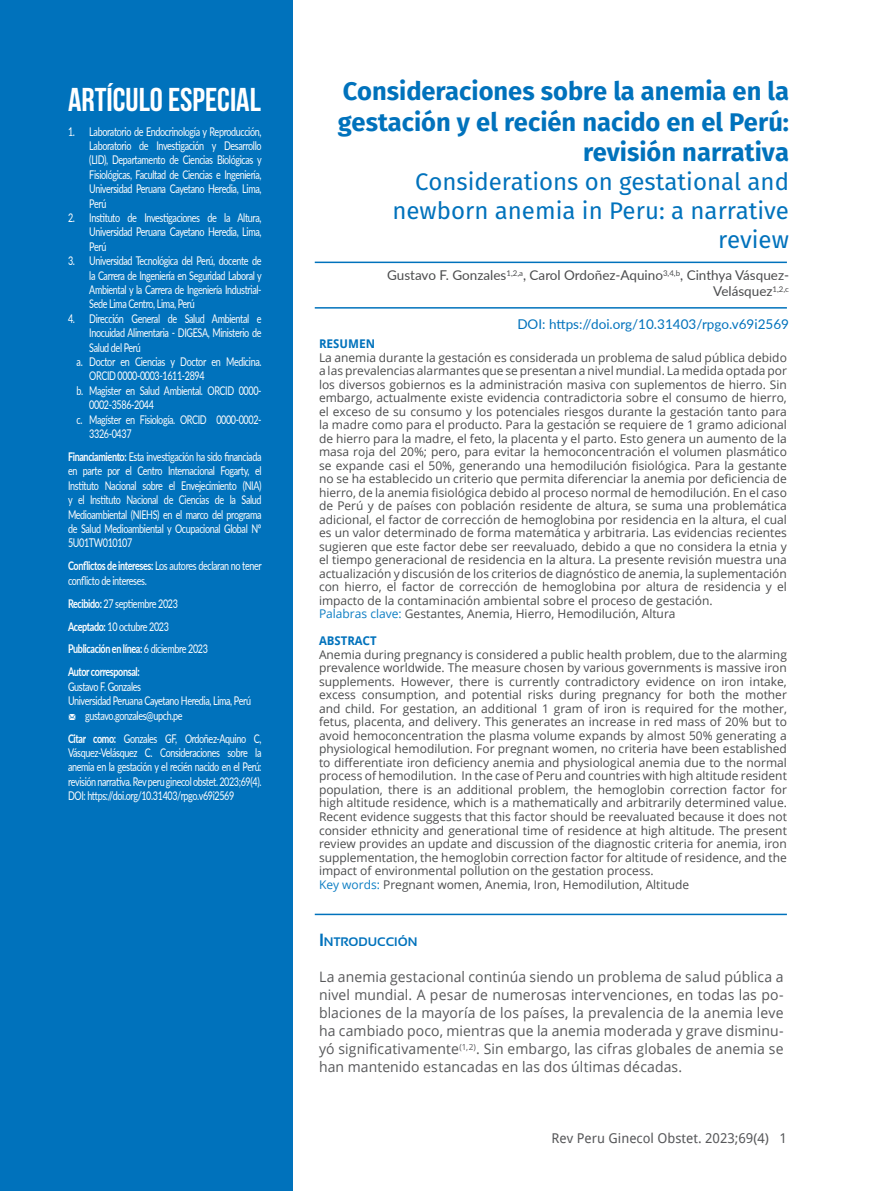
<style>
.page{position:relative;width:872px;height:1191px;background:#fff}
.page>*{position:absolute;margin:0;border:0;box-sizing:border-box;transform-origin:0 0}
.t1{font:700 33px "Bebas Neue";color:#fff}
.t2{font:700 25.5px/30.6px "Fira Sans";color:#0072bc;text-align:right}
.t3{font:24px/28.8px "Fira Sans";color:#0072bc;text-align:right}
.t4{font:14.4px/18px "Open Sans";letter-spacing:.005em;color:#57585a;text-align:justify}
.t5{font:13.5px/16.2px "Lato";color:#4b4c4d;text-align:right}
.t6{font:13.5px "Lato";color:#0072bc}
.t7{font:13.5px "Droid Sans";color:#57585a}
.t8{font:700 12.3px "Sansation";color:#0072bc}
.t9{font:12px/13.5px "Open Sans";color:#4b4c4d;text-align:justify}
.t10{font:12px/14.4px "Lato";letter-spacing:-.04em;color:#fff;text-align:justify;scale:.75 1}
.t11{font:700 12px "Lato";letter-spacing:-.04em;color:#fff;scale:.75 1}
.t12{font:700 12px "Droid Sans";color:#0072bc}
.s1{font-weight:700}
.s2{font-weight:400}
.s3{font-family:"Modern Pictograms"}
.s4{color:#0d7ec3}
.s5{font-size:17.7px}
</style>
<div class="page">
<div style="left:0;top:0;width:293px;height:1191px;background:#0072bc"></div>
<hr style="left:315px;top:261px;width:472px;height:2px;background:#0072bc">
<hr style="left:315px;top:307px;width:472px;height:1px;background:#0072bc">
<hr style="left:315px;top:913px;width:472px;height:2px;background:#0072bc">
<p class="t1" style="left:68px;top:82px;width:194px">ARTÍCULO ESPECIAL</p>
<p class="t10" style="left:89px;top:123px;width:231px;text-indent:-21px">1. Laboratorio de Endocrinología y Reproducción, Laboratorio de Investigación y Desarrollo (LID), Departamento de Ciencias Biológicas y Fisiológicas, Facultad de Ciencias e Ingeniería, Universidad Peruana Cayetano Heredia, Lima, Perú</p>
<p class="t10" style="left:89px;top:210px;width:231px;text-indent:-21px">2. Instituto de Investigaciones de la Altura, Universidad Peruana Cayetano Heredia, Lima, Perú</p>
<p class="t10" style="left:89px;top:253px;width:231px;text-indent:-21px">3. Universidad Tecnológica del Perú, docente de la Carrera de Ingeniería en Seguridad Laboral y Ambiental y la Carrera de Ingeniería Industrial-Sede Lima Centro, Lima, Perú</p>
<p class="t10" style="left:89px;top:311px;width:231px;text-indent:-21px">4. Dirección General de Salud Ambiental e Inocuidad Alimentaria - DIGESA, Ministerio de Salud del Perú</p>
<p class="t10" style="left:89px;top:354px;width:231px;text-indent:-13px">a. Doctor en Ciencias y Doctor en Medicina.<br>ORCID 0000-0003-1611-2894</p>
<p class="t10" style="left:89px;top:383px;width:231px;text-indent:-13px">b. Magister en Salud Ambiental. ORCID 0000-<br>0002-3586-2044</p>
<p class="t10" style="left:89px;top:411px;width:231px;text-indent:-13px">c. Magíster en Fisiología. ORCID 0000-0002-<br>3326-0437</p>
<p class="t10" style="left:68px;top:449px;width:259px"><span class="s1">Financiamiento:</span> Esta investigación ha sido financiada en parte por el Centro Internacional Fogarty, el Instituto Nacional sobre el Envejecimiento (NIA) y el Instituto Nacional de Ciencias de la Salud Medioambiental (NIEHS) en el marco del programa de Salud Medioambiental y Ocupacional Global Nº 5U01TW010107</p>
<p class="t10" style="left:68px;top:558px;width:260px"><span class="s1">Conflictos de intereses:</span> Los autores declaran no tener conflicto de intereses.</p>
<p class="t10" style="left:68px;top:595px;width:148px"><span class="s1">Recibido:</span> 27 septiembre 2023</p>
<p class="t10" style="left:68px;top:618px;width:136px"><span class="s1">Aceptado:</span> 10 octubre 2023</p>
<p class="t11" style="left:68px;top:640px;width:188px">Publicación en línea: <span class="s2">6 diciembre 2023</span></p>
<p class="t11" style="left:68px;top:663px;width:97px">Autor corresponsal:</p>
<p class="t10" style="left:68px;top:678px;width:99px">Gustavo F. Gonzales</p>
<p class="t10" style="left:68px;top:693px;width:245px">Universidad Peruana Cayetano Heredia, Lima, Perú</p>
<p class="t10" style="left:68px;top:707px;width:154px"><span class="s3">m</span> gustavo.gonzales@upch.pe</p>
<p class="t10" style="left:68px;top:730px;width:259px"><span class="s1">Citar como:</span> Gonzales GF, Ordoñez-Aquino C, Vásquez-Velásquez C. Consideraciones sobre la anemia en la gestación y el recién nacido en el Perú: revisión narrativa. Rev peru ginecol obstet. 2023;69(4).<br>DOI: https://doi.org/10.31403/rpgo.v69i2569</p>
<p class="t2" style="left:338px;top:76px;width:452px">Consideraciones sobre la anemia en la gestación y el recién nacido en el Perú: revisión narrativa</p>
<p class="t3" style="left:392px;top:167px;width:398px">Considerations on gestational and newborn anemia in Peru: a narrative review</p>
<p class="t5" style="left:387px;top:266px;width:403px">Gustavo F. Gonzales<sup>1,2,a</sup>, Carol Ordoñez-Aquino<sup>3,4,b</sup>, Cinthya Vásquez-<br>Velásquez<sup>1,2,c</sup></p>
<p class="t6" style="left:517px;top:314px;width:273px">DOI: https://doi.org/10.31403/rpgo.v69i2569</p>
<p class="t12" style="left:319px;top:335px;width:58px">RESUMEN</p>
<p class="t9" style="left:319px;top:350px;width:469px">La anemia durante la gestación es considerada un problema de salud pública debido a las prevalencias alarmantes que se presentan a nivel mundial. La medida optada por los diversos gobiernos es la administración masiva con suplementos de hierro. Sin embargo, actualmente existe evidencia contradictoria sobre el consumo de hierro, el exceso de su consumo y los potenciales riesgos durante la gestación tanto para la madre como para el producto. Para la gestación se requiere de 1 gramo adicional de hierro para la madre, el feto, la placenta y el parto. Esto genera un aumento de la masa roja del 20%; pero, para evitar la hemoconcentración el volumen plasmático se expande casi el 50%, generando una hemodilución fisiológica. Para la gestante no se ha establecido un criterio que permita diferenciar la anemia por deficiencia de hierro, de la anemia fisiológica debido al proceso normal de hemodilución. En el caso de Perú y de países con población residente de altura, se suma una problemática adicional, el factor de corrección de hemoglobina por residencia en la altura, el cual es un valor determinado de forma matemática y arbitraria. Las evidencias recientes sugieren que este factor debe ser reevaluado, debido a que no considera la etnia y el tiempo generacional de residencia en la altura. La presente revisión muestra una actualización y discusión de los criterios de diagnóstico de anemia, la suplementación con hierro, el factor de corrección de hemoglobina por altura de residencia y el impacto de la contaminación ambiental sobre el proceso de gestación.</p>
<p class="t9" style="left:319px;top:607px;width:358px"><span class="s4">Palabras clave:</span> Gestantes, Anemia, Hierro, Hemodilución, Altura</p>
<p class="t12" style="left:319px;top:632px;width:59px">ABSTRACT</p>
<p class="t9" style="left:319px;top:647px;width:469px">Anemia during pregnancy is considered a public health problem, due to the alarming prevalence worldwide. The measure chosen by various governments is massive iron supplements. However, there is currently contradictory evidence on iron intake, excess consumption, and potential risks during pregnancy for both the mother and child. For gestation, an additional 1 gram of iron is required for the mother, fetus, placenta, and delivery. This generates an increase in red mass of 20% but to avoid hemoconcentration the plasma volume expands by almost 50% generating a physiological hemodilution. For pregnant women, no criteria have been established to differentiate iron deficiency anemia and physiological anemia due to the normal process of hemodilution. In the case of Peru and countries with high altitude resident population, there is an additional problem, the hemoglobin correction factor for high altitude residence, which is a mathematically and arbitrarily determined value.<br>Recent evidence suggests that this factor should be reevaluated because it does not consider ethnicity and generational time of residence at high altitude. The present review provides an update and discussion of the diagnostic criteria for anemia, iron supplementation, the hemoglobin correction factor for altitude of residence, and the impact of environmental pollution on the gestation process.</p>
<p class="t9" style="left:319px;top:877px;width:372px"><span class="s4">Key words:</span> Pregnant women, Anemia, Iron, Hemodilution, Altitude</p>
<p class="t8" style="left:319px;top:935px;width:100px"><span class="s5">I</span>NTRODUCCIÓN</p>
<p class="t4" style="left:319px;top:967px;width:466px">La anemia gestacional continúa siendo un problema de salud pública a nivel mundial. A pesar de numerosas intervenciones, en todas las po&shy;blaciones de la mayoría de los países, la prevalencia de la anemia leve ha cambiado poco, mientras que la anemia moderada y grave disminu&shy;yó significativamente<sup>(1,2)</sup>. Sin embargo, las cifras globales de anemia se han mantenido estancadas en las dos últimas décadas.</p>
<p class="t7" style="left:551px;top:1128px;width:237px">Rev Peru Ginecol Obstet. 2023;69(4) 1</p>
</div>
